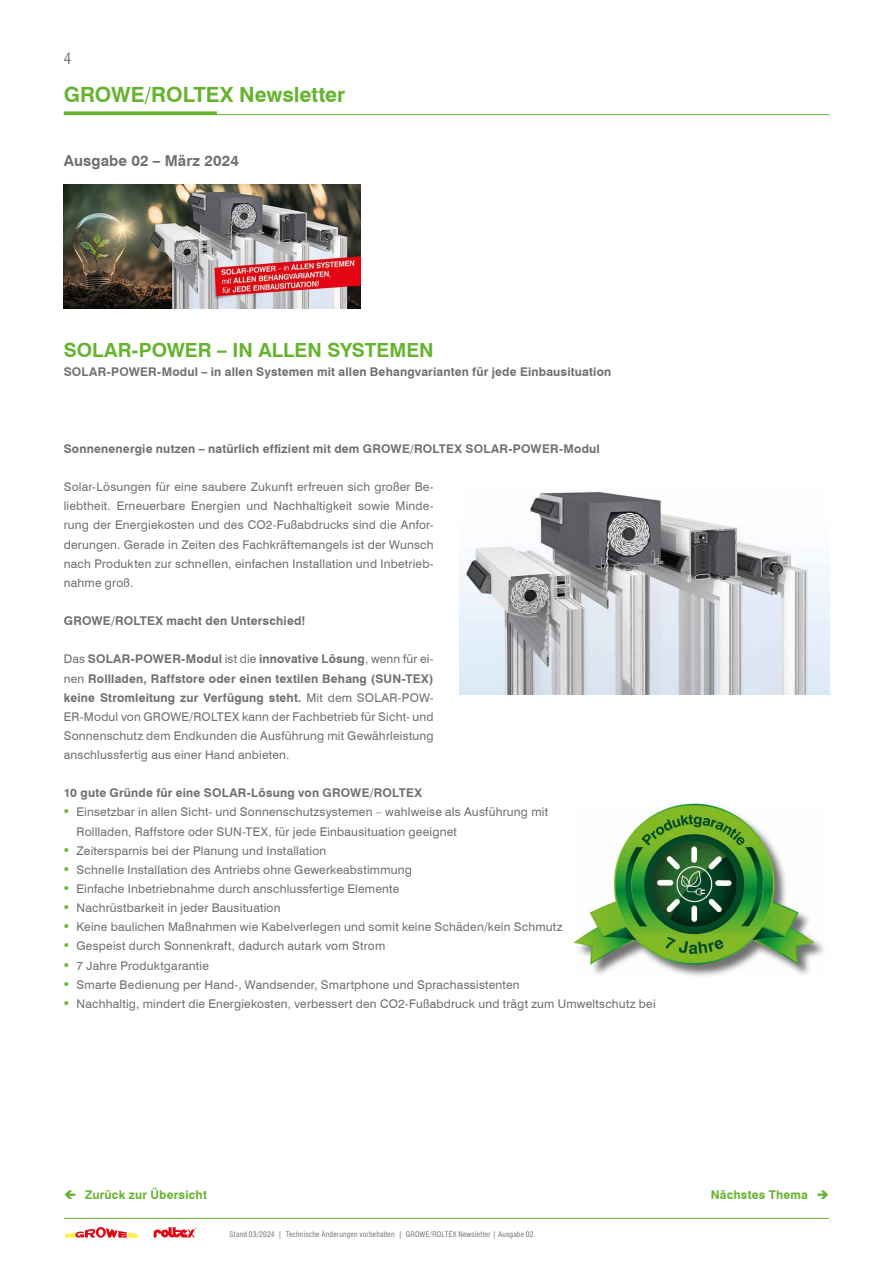
<style>
.page{position:relative;width:893px;height:1263px;background:#fff}
.page>*{position:absolute;margin:0;border:0;box-sizing:border-box;transform-origin:0 0}
.t1{font:700 21px "Swiss 721 BT";color:#65b32e}
.Headline_NL{font:700 19.5px "Swiss 721 BT";color:#65b32e}
.t2{font:700 15px "Swiss 721 BT";letter-spacing:.01em;color:#706f6f}
.t3{font:condensed 15px "Swiss 721 BT";color:#706f6f}
._04_TXT_Blocksatz_GRAU_8pt{font:12px/19.2px "Swiss 721 BT";letter-spacing:.015em;color:#706f6f;text-align:justify}
._04_TXT_Blocksatz_GRAU_8pt-2{font:700 12px "Swiss 721 BT";letter-spacing:.015em;color:#706f6f}
.Subheadline_NL{font:700 12px "Swiss 721 BT";letter-spacing:.015em;color:#706f6f}
._04_TXT_Blocksatz_GRAU_8pt-3{font:700 12px "Swiss 721 BT";letter-spacing:.015em;color:#65b32e}
.t4{font:condensed 7.5px "Swiss 721 BT";letter-spacing:.03em;color:#706f6f}
.s1{font-weight:700}
.s2{font-family:"Arial";font-size:15px;color:#65b32e}
</style>
<div class="page">
<hr style="left:64px;top:114px;width:765px;height:1px;background:#65b32e">
<svg style="left:64px;top:111px;width:153px;height:3px"></svg>
<hr style="left:64px;top:1218px;width:765px;height:1px;background:#65b32e">
<svg style="left:65px;top:1227px;width:73px;height:11px"></svg>
<svg style="left:154px;top:1227px;width:43px;height:11px"></svg>
<img style="left:64px;top:185px;width:296px;height:124px">
<img style="left:459px;top:491px;width:370px;height:203px">
<img style="left:573px;top:803px;width:251px;height:173px">
<p class="t3" style="left:64px;top:49px;width:9px">4</p>
<h1 class="t1" style="left:64px;top:82px;width:283px">GROWE/ROLTEX Newsletter</h1>
<p class="t2" style="left:64px;top:151px;width:177px">Ausgabe 02 – März 2024</p>
<p class="Headline_NL" style="left:64px;top:338px;width:371px">SOLAR-POWER – IN ALLEN SYSTEMEN</p>
<p class="Subheadline_NL" style="left:64px;top:365px;width:549px">SOLAR-POWER-Modul – in allen Systemen mit allen Behangvarianten für jede Einbausituation</p>
<p class="_04_TXT_Blocksatz_GRAU_8pt-2" style="left:64px;top:441px;width:538px">Sonnenenergie nutzen – natürlich effizient mit dem GROWE/ROLTEX SOLAR-POWER-Modul</p>
<p class="_04_TXT_Blocksatz_GRAU_8pt" style="left:64px;top:477px;width:371px">Solar-Lösungen für eine saubere Zukunft erfreuen sich großer Be&shy;liebtheit. Erneuerbare Energien und Nachhaltigkeit sowie Minde&shy;rung der Energiekosten und des CO2-Fußabdrucks sind die Anfor&shy;derungen. Gerade in Zeiten des Fachkräftemangels ist der Wunsch nach Produkten zur schnellen, einfachen Installation und Inbetrieb&shy;nahme groß.</p>
<p class="_04_TXT_Blocksatz_GRAU_8pt-2" style="left:64px;top:613px;width:243px">GROWE/ROLTEX macht den Unterschied!</p>
<p class="_04_TXT_Blocksatz_GRAU_8pt" style="left:64px;top:649px;width:371px">Das <span class="s1">SOLAR-POWER-Modul</span> ist die <span class="s1">innovative Lösung</span>, wenn für ei&shy;nen <span class="s1">Rollladen, Raffstore oder einen textilen Behang (SUN-TEX) keine Stromleitung zur Verfügung steht.</span> Mit dem SOLAR-POW-ER-Modul von GROWE/ROLTEX kann der Fachbetrieb für Sicht- und Sonnenschutz dem Endkunden die Ausführung mit Gewährleistung anschlussfertig aus einer Hand anbieten.</p>
<p class="_04_TXT_Blocksatz_GRAU_8pt-2" style="left:64px;top:786px;width:360px">10 gute Gründe für eine SOLAR-Lösung von GROWE/ROLTEX</p>
<p class="_04_TXT_Blocksatz_GRAU_8pt" style="left:77px;top:802px;width:473px;text-indent:-13px"><span class="s2">▪</span> Einsetzbar in allen Sicht- und Sonnenschutzsystemen – wahlweise als Ausführung mit<br>Rollladen, Raffstore oder SUN-TEX, für jede Einbausituation geeignet</p>
<p class="_04_TXT_Blocksatz_GRAU_8pt" style="left:64px;top:841px;width:264px"><span class="s2">▪</span> Zeitersparnis bei der Planung und Installation</p>
<p class="_04_TXT_Blocksatz_GRAU_8pt" style="left:64px;top:860px;width:350px"><span class="s2">▪</span> Schnelle Installation des Antriebs ohne Gewerkeabstimmung</p>
<p class="_04_TXT_Blocksatz_GRAU_8pt" style="left:64px;top:879px;width:337px"><span class="s2">▪</span> Einfache Inbetriebnahme durch anschlussfertige Elemente</p>
<p class="_04_TXT_Blocksatz_GRAU_8pt" style="left:64px;top:898px;width:218px"><span class="s2">▪</span> Nachrüstbarkeit in jeder Bausituation</p>
<p class="_04_TXT_Blocksatz_GRAU_8pt" style="left:64px;top:917px;width:500px"><span class="s2">▪</span> Keine baulichen Maßnahmen wie Kabelverlegen und somit keine Schäden/kein Schmutz</p>
<p class="_04_TXT_Blocksatz_GRAU_8pt" style="left:64px;top:936px;width:323px"><span class="s2">▪</span> Gespeist durch Sonnenkraft, dadurch autark vom Strom</p>
<p class="_04_TXT_Blocksatz_GRAU_8pt" style="left:64px;top:955px;width:147px"><span class="s2">▪</span> 7 Jahre Produktgarantie</p>
<p class="_04_TXT_Blocksatz_GRAU_8pt" style="left:64px;top:975px;width:457px"><span class="s2">▪</span> Smarte Bedienung per Hand-, Wandsender, Smartphone und Sprachassistenten</p>
<p class="_04_TXT_Blocksatz_GRAU_8pt" style="left:64px;top:994px;width:593px"><span class="s2">▪</span> Nachhaltig, mindert die Energiekosten, verbessert den CO2-Fußabdruck und trägt zum Umweltschutz bei</p>
<p class="_04_TXT_Blocksatz_GRAU_8pt-3" style="left:85px;top:1188px;width:123px">Zurück zur Übersicht</p>
<p class="t4" style="left:230px;top:1230px;width:305px">Stand 03/2024 | Technische Änderungen vorbehalten | GROWE/ROLTEX Newsletter | Ausgabe 02</p>
<p class="_04_TXT_Blocksatz_GRAU_8pt-3" style="left:711px;top:1188px;width:120px">Nächstes Thema ➔</p>
</div>
